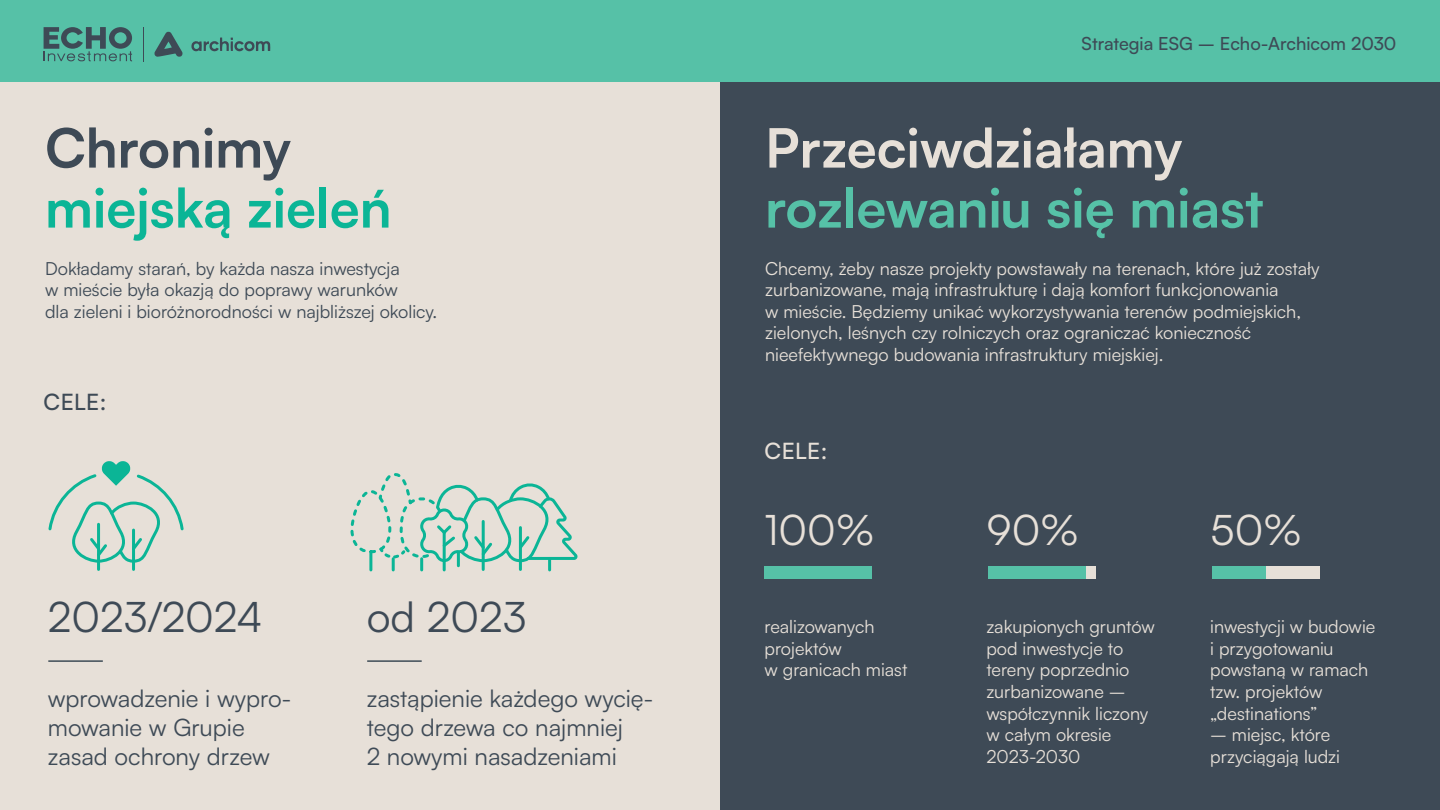
<style>
.page{position:relative;width:1440px;height:810px;background:#fff}
.page>*{position:absolute;margin:0;border:0;box-sizing:border-box;transform-origin:0 0}
.t1{font:700 54px "Satoshi";color:#56c1a7}
.t2{font:700 54px "Satoshi";color:#e7e0d8}
.t3{font:700 54px "Satoshi";color:#0bb596}
.t4{font:700 54px "Satoshi";color:#3e4a56}
.t5{font:42px "Satoshi";color:#3e4a56}
.t6{font:42px "Satoshi";color:#e7e0d8}
.t7{font:24px/28.8px "Satoshi";color:#3e4a56}
.t8{font:500 22.5px "Satoshi";color:#3e4a56}
.t9{font:500 22.5px "Satoshi";color:#e7e0d8}
.t10{font:18px/21.6px "Satoshi";color:#e7e0d8}
.t11{font:18px/21.6px "Satoshi";color:#3e4a56}
.t12{font:500 18px "Satoshi";color:#3e4a56}
</style>
<div class="page">
<div style="left:720px;top:0;width:720px;height:810px;background:#3e4a56"></div>
<div style="left:0;top:0;width:720px;height:810px;background:#e7e0d8"></div>
<div style="left:0;top:0;width:1440px;height:81px;background:#56c1a7"></div>
<svg style="left:44px;top:27px;width:88px;height:34px"></svg>
<hr style="left:143px;top:27px;width:1px;height:34px;background:#3e4a56">
<svg style="left:191px;top:37px;width:79px;height:15px"></svg>
<svg style="left:154px;top:31px;width:29px;height:26px"></svg>
<hr style="left:48px;top:660px;width:55px;height:2px;background:#3d4b56">
<hr style="left:132px;top:530px;width:3px;height:39px;background:#0bb596">
<hr style="left:97px;top:524px;width:3px;height:45px;background:#0bb596">
<svg style="left:48px;top:461px;width:136px;height:103px"></svg>
<hr style="left:367px;top:660px;width:55px;height:2px;background:#3d4b56">
<svg style="left:350px;top:473px;width:228px;height:99px"></svg>
<div style="left:764px;top:566px;width:108px;height:13px;background:#56c1a7"></div>
<div style="left:988px;top:566px;width:108px;height:13px;background:#e7e0d8"></div>
<div style="left:988px;top:566px;width:97px;height:13px;background:#56c1a7"></div>
<div style="left:1212px;top:566px;width:108px;height:13px;background:#e7e0d8"></div>
<div style="left:1212px;top:566px;width:54px;height:13px;background:#56c1a7"></div>
<p class="t12" style="left:1082px;top:31px;width:316px">Strategia ESG – Echo-Archicom 2030</p>
<h1 class="t4" style="left:45px;top:109px;width:248px">Chronimy</h1>
<h1 class="t3" style="left:45px;top:169px;width:348px">miejską zieleń</h1>
<p class="t11" style="left:45px;top:257px;width:394px">Dokładamy starań, by każda nasza inwestycja<br>w mieście była okazją do poprawy warunków<br>dla zieleni i bioróżnorodności w najbliższej okolicy.</p>
<p class="t10" style="left:765px;top:257px;width:556px">Chcemy, żeby nasze projekty powstawały na terenach, które już zostały zurbanizowane, mają infrastrukturę i dają komfort funkcjonowania<br>w mieście. Będziemy unikać wykorzystywania terenów podmiejskich, zielonych, leśnych czy rolniczych oraz ograniczać konieczność nieefektywnego budowania infrastruktury miejskiej.</p>
<h1 class="t2" style="left:765px;top:109px;width:419px">Przeciwdziałamy</h1>
<h1 class="t1" style="left:765px;top:169px;width:500px">rozlewaniu się miast</h1>
<p class="t8" style="left:44px;top:387px;width:64px">CELE:</p>
<h2 class="t5" style="left:48px;top:589px;width:216px">2023/2024</h2>
<h3 class="t7" style="left:48px;top:683px;width:245px">wprowadzenie i wypro&shy;mowanie w Grupie zasad ochrony drzew</h3>
<h2 class="t5" style="left:367px;top:589px;width:161px">od 2023</h2>
<h3 class="t7" style="left:367px;top:683px;width:288px">zastąpienie każdego wycię&shy;tego drzewa co najmniej<br>2 nowymi nasadzeniami</h3>
<p class="t9" style="left:765px;top:436px;width:64px">CELE:</p>
<h2 class="t6" style="left:765px;top:502px;width:111px">100%</h2>
<p class="t10" style="left:765px;top:615px;width:144px">realizowanych projektów<br>w granicach miast</p>
<h2 class="t6" style="left:986px;top:502px;width:94px">90%</h2>
<p class="t10" style="left:986px;top:615px;width:170px">zakupionych gruntów pod inwestycje to tereny poprzednio zurbanizowane – współczynnik liczony w całym okresie<br>2023-2030</p>
<h2 class="t6" style="left:1210px;top:502px;width:93px">50%</h2>
<p class="t10" style="left:1210px;top:615px;width:167px">inwestycji w budowie i przygotowaniu powstaną w ramach tzw. projektów „destinations”</p>
<p class="t10" style="left:1210px;top:723px;width:131px">– miejsc, które przyciągają ludzi</p>
</div>
